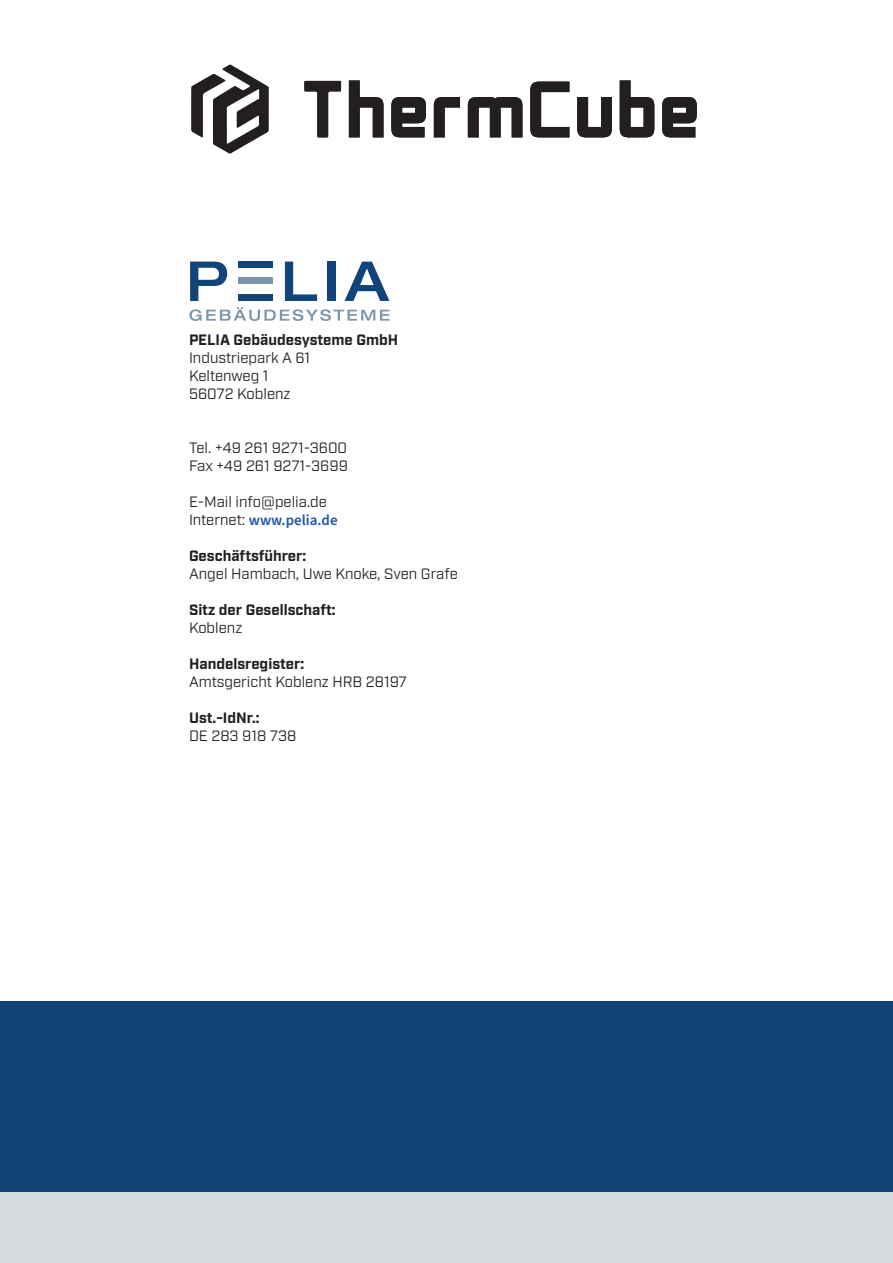
<style>
.page{position:relative;width:893px;height:1263px;background:#fff}
.page>*{position:absolute;margin:0;border:0;box-sizing:border-box;transform-origin:0 0}
.t1{font:15px/18px "Industry";color:#231f20}
.t2{font:700 15px "Industry";color:#231f20}
.t3{font:600 15px "Source Sans Pro";color:#2059a8}
.s1{font-family:"Industry";font-weight:400;color:#231f20}
</style>
<div class="page">
<div style="left:0;top:1002px;width:893px;height:261px;background:#11457a"></div>
<div style="left:0;top:1192px;width:893px;height:71px;background:#d7dbde"></div>
<svg style="left:191px;top:64px;width:78px;height:90px"></svg>
<svg style="left:304px;top:81px;width:37px;height:56px"></svg>
<svg style="left:349px;top:80px;width:35px;height:57px"></svg>
<svg style="left:391px;top:97px;width:35px;height:40px"></svg>
<svg style="left:434px;top:97px;width:26px;height:40px"></svg>
<svg style="left:468px;top:97px;width:54px;height:40px"></svg>
<svg style="left:530px;top:82px;width:39px;height:55px"></svg>
<svg style="left:577px;top:97px;width:35px;height:40px"></svg>
<svg style="left:620px;top:80px;width:34px;height:57px"></svg>
<svg style="left:662px;top:97px;width:35px;height:40px"></svg>
<svg style="left:190px;top:262px;width:37px;height:39px"></svg>
<svg style="left:285px;top:262px;width:32px;height:39px"></svg>
<div style="left:327px;top:262px;width:8px;height:39px;background:#11457a"></div>
<svg style="left:345px;top:262px;width:44px;height:39px"></svg>
<div style="left:239px;top:261px;width:34px;height:7px;background:#11457a"></div>
<div style="left:239px;top:278px;width:34px;height:6px;background:#7b95af"></div>
<div style="left:239px;top:295px;width:34px;height:6px;background:#11457a"></div>
<svg style="left:189px;top:307px;width:201px;height:14px"></svg>
<p class="t2" style="left:189px;top:331px;width:211px">PELIA Gebäudesysteme GmbH</p>
<p class="t1" style="left:189px;top:349px;width:123px">Industriepark A 61<br>Keltenweg 1<br>56072 Koblenz</p>
<p class="t1" style="left:189px;top:439px;width:160px">Tel. +49 261 9271-3600<br>Fax +49 261 9271-3699</p>
<p class="t1" style="left:189px;top:493px;width:139px">E-Mail info@pelia.de</p>
<p class="t3" style="left:189px;top:510px;width:150px"><span class="s1">Internet:</span> www.pelia.de</p>
<p class="t2" style="left:189px;top:547px;width:119px">Geschäftsführer:</p>
<p class="t1" style="left:189px;top:565px;width:270px">Angel Hambach, Uwe Knoke, Sven Grafe</p>
<p class="t2" style="left:189px;top:601px;width:148px">Sitz der Gesellschaft:</p>
<p class="t1" style="left:189px;top:619px;width:55px">Koblenz</p>
<p class="t2" style="left:189px;top:655px;width:117px">Handelsregister:</p>
<p class="t1" style="left:189px;top:673px;width:219px">Amtsgericht Koblenz HRB 28197</p>
<p class="t2" style="left:189px;top:709px;width:72px">Ust.-IdNr.:</p>
<p class="t1" style="left:189px;top:727px;width:109px">DE 283 918 738</p>
</div>
